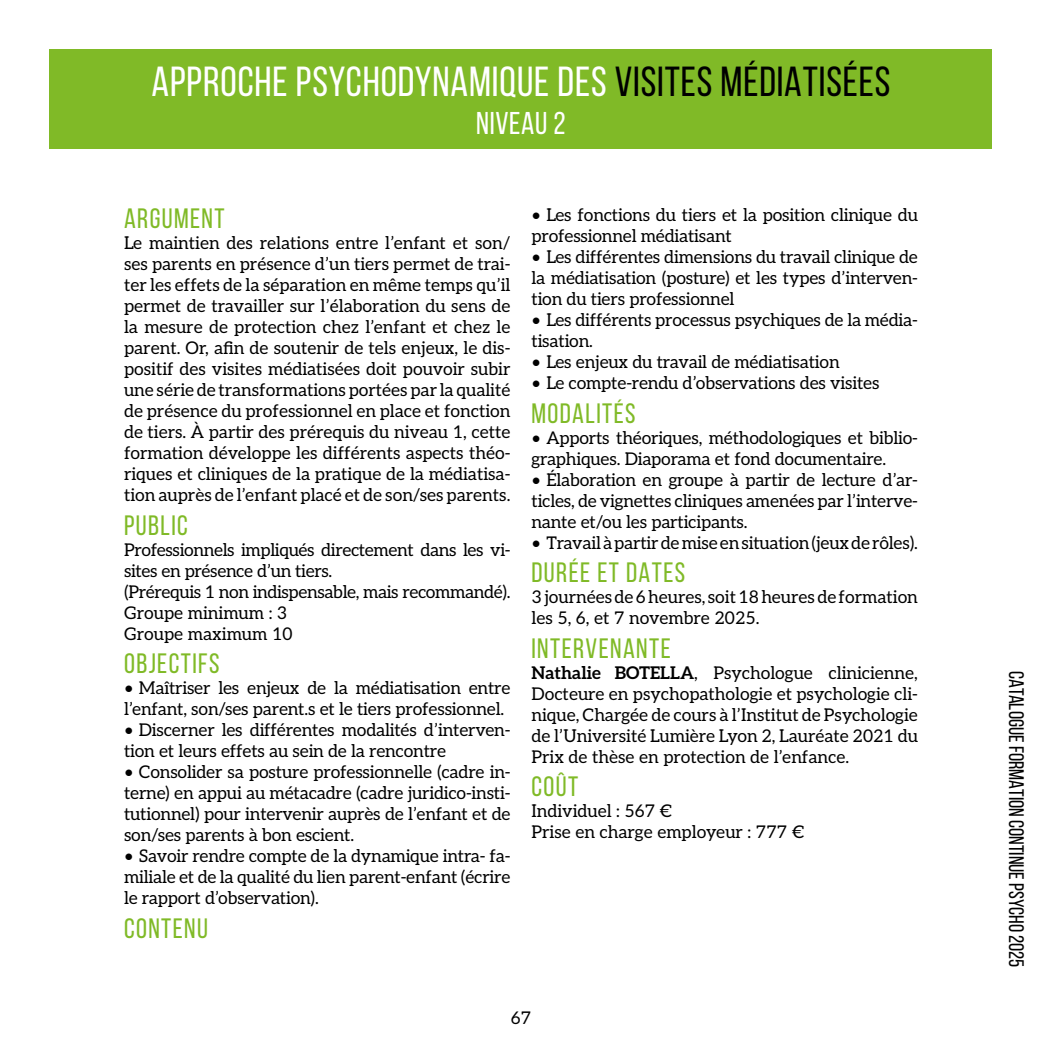
<style>
.page{position:relative;width:1042px;height:1042px;background:#fff}
.page>*{position:absolute;margin:0;border:0;box-sizing:border-box;transform-origin:0 0}
.t1{font:42px "Bebas Neue";letter-spacing:.02em;color:#fff}
.t2{font:31.5px "Bebas Neue";letter-spacing:.02em;color:#fff}
.t3{font:28px "Bebas Neue";letter-spacing:.05em;color:#80ba27}
.t4{font:21px "Bebas Neue";color:#000}
.t5{font:17.5px/21px "Aleo";letter-spacing:-.01em;color:#000}
.s1{color:#000}
.s2{font-weight:700}
</style>
<div class="page">
<div style="left:50px;top:50px;width:942px;height:99px;background:#80ba27"></div>
<h1 class="t1" style="left:152px;top:59px;width:740px">APPROCHE PSYCHODYNAMIQUE DES <span class="s1">VISITES MÉDIATISÉES</span></h1>
<h2 class="t2" style="left:476px;top:106px;width:91px">NIVEAU 2</h2>
<h3 class="t3" style="left:124px;top:203px;width:102px">ARGUMENT</h3>
<p class="t5" style="left:124px;top:231px;width:388px;text-align:justify">Le maintien des relations entre l’enfant et son/ ses parents en présence d’un tiers permet de trai&shy;ter les effets de la séparation en même temps qu’il permet de travailler sur l’élaboration du sens de la mesure de protection chez l’enfant et chez le parent. Or, afin de soutenir de tels enjeux, le dis&shy;positif des visites médiatisées doit pouvoir subir une série de transformations portées par la qualité de présence du professionnel en place et fonction de tiers. À partir des prérequis du niveau 1, cette formation développe les différents aspects théo&shy;riques et cliniques de la pratique de la médiatisa&shy;tion auprès de l’enfant placé et de son/ses parents.</p>
<h3 class="t3" style="left:124px;top:510px;width:65px">PUBLIC</h3>
<p class="t5" style="left:124px;top:538px;width:388px">Professionnels impliqués directement dans les vi&shy;sites en présence d’un tiers.<br>(Prérequis 1 non indispensable, mais recommandé).<br>Groupe minimum : 3<br>Groupe maximum 10</p>
<h3 class="t3" style="left:124px;top:648px;width:97px">OBJECTIFS</h3>
<p class="t5" style="left:124px;top:676px;width:388px">• Maîtriser les enjeux de la médiatisation entre l’enfant, son/ses parent.s et le tiers professionnel.</p>
<p class="t5" style="left:124px;top:718px;width:388px">• Discerner les différentes modalités d’interven&shy;tion et leurs effets au sein de la rencontre</p>
<p class="t5" style="left:124px;top:760px;width:388px;text-align:justify">• Consolider sa posture professionnelle (cadre in&shy;terne) en appui au métacadre (cadre juridico-insti&shy;tutionnel) pour intervenir auprès de l’enfant et de son/ses parents à bon escient.</p>
<p class="t5" style="left:124px;top:844px;width:388px;text-align:justify">• Savoir rendre compte de la dynamique intra- fa&shy;miliale et de la qualité du lien parent-enfant (écrire le rapport d’observation).</p>
<h3 class="t3" style="left:124px;top:913px;width:85px">CONTENU</h3>
<p class="t5" style="left:531px;top:203px;width:388px">• Les fonctions du tiers et la position clinique du professionnel médiatisant</p>
<p class="t5" style="left:531px;top:245px;width:388px;text-align:justify">• Les différentes dimensions du travail clinique de la médiatisation (posture) et les types d’interven&shy;tion du tiers professionnel</p>
<p class="t5" style="left:531px;top:308px;width:388px">• Les différents processus psychiques de la média&shy;tisation.</p>
<p class="t5" style="left:531px;top:350px;width:310px">• Les enjeux du travail de médiatisation</p>
<p class="t5" style="left:531px;top:371px;width:349px">• Le compte-rendu d’observations des visites</p>
<h3 class="t3" style="left:531px;top:398px;width:106px">MODALITÉS</h3>
<p class="t5" style="left:531px;top:426px;width:388px">• Apports théoriques, méthodologiques et biblio&shy;graphiques. Diaporama et fond documentaire.</p>
<p class="t5" style="left:531px;top:468px;width:388px;text-align:justify">• Élaboration en groupe à partir de lecture d’ar&shy;ticles, de vignettes cliniques amenées par l’interve&shy;nante et/ou les participants.</p>
<p class="t5" style="left:531px;top:531px;width:388px">• Travail à partir de mise en situation (jeux de rôles).</p>
<h3 class="t3" style="left:531px;top:557px;width:155px">DURÉE ET DATES</h3>
<p class="t5" style="left:531px;top:586px;width:388px">3 journées de 6 heures, soit 18 heures de formation les 5, 6, et 7 novembre 2025.</p>
<h3 class="t3" style="left:531px;top:633px;width:141px">INTERVENANTE</h3>
<p class="t5" style="left:531px;top:661px;width:388px;text-align:justify"><span class="s2">Nathalie BOTELLA</span>, Psychologue clinicienne, Docteure en psychopathologie et psychologie cli&shy;nique, Chargée de cours à l’Institut de Psychologie de l’Université Lumière Lyon 2, Lauréate 2021 du Prix de thèse en protection de l’enfance.</p>
<h3 class="t3" style="left:531px;top:771px;width:48px">COÛT</h3>
<p class="t5" style="left:531px;top:800px;width:274px">Individuel : 567 €<br>Prise en charge employeur : 777 €</p>
<p class="t5" style="left:511px;top:1006px;width:22px">67</p>
<p class="t4" style="left:1028px;top:671px;width:298px;rotate:90deg">CATALOGUE FORMATION CONTINUE PSYCHO 2025</p>
</div>
